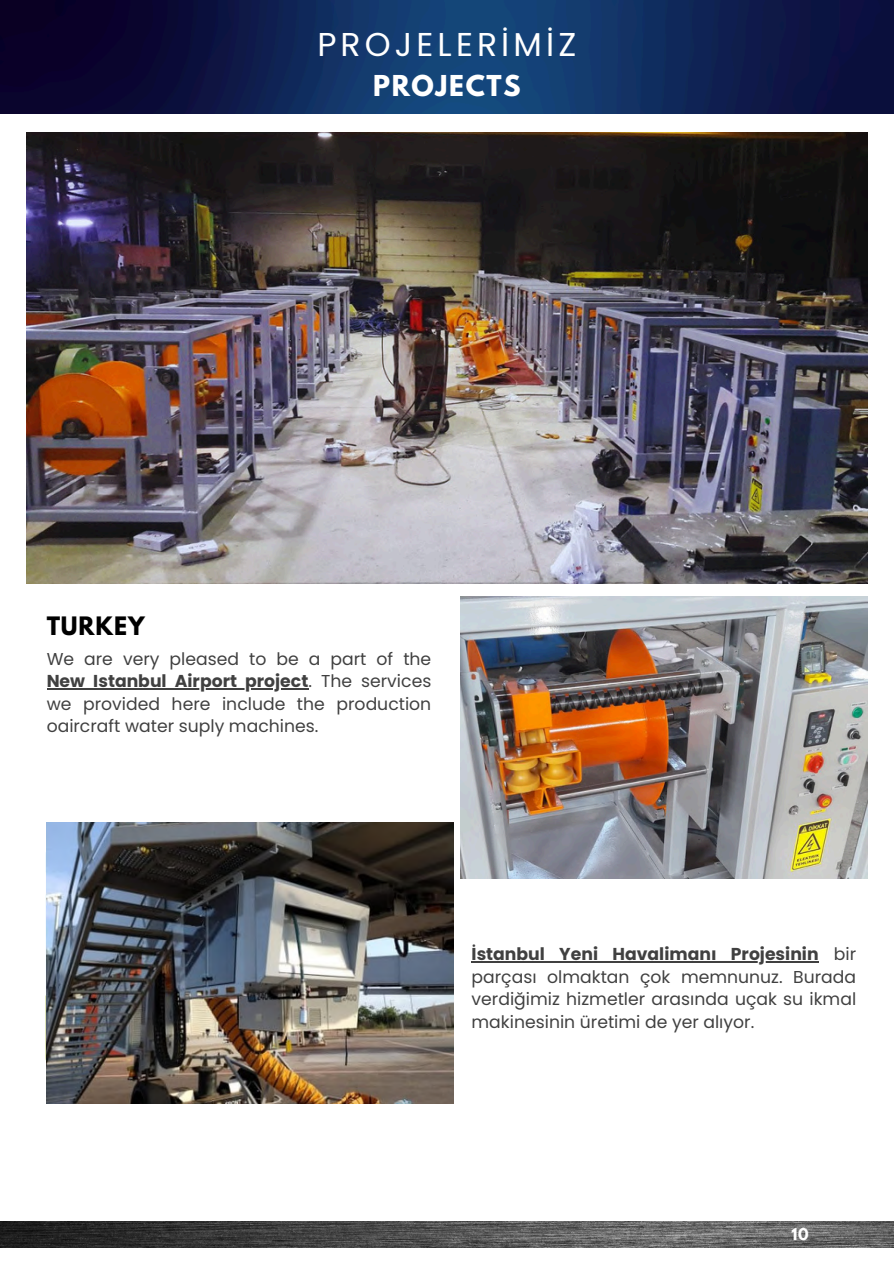
<style>
.page{position:relative;width:894px;height:1264px;background:#fff}
.page>*{position:absolute;margin:0;border:0;box-sizing:border-box;transform-origin:0 0}
.t1{font:33px "Poppins";letter-spacing:.125em;color:#fff}
.t2{font:700 25.5px "League Spartan";letter-spacing:.065em;color:#fff}
.t3{font:700 22.5px "League Spartan";letter-spacing:.04em;color:#000}
.t4{font:17.25px/22.5px "Poppins";color:#000;text-align:justify}
.t5{font:700 14.4px "League Spartan";color:#fff}
.s1{font-weight:700}
</style>
<div class="page">
<img style="left:0;top:0;width:893px;height:114px">
<img style="left:27px;top:132px;width:840px;height:451px">
<img style="left:460px;top:597px;width:407px;height:281px">
<img style="left:47px;top:822px;width:406px;height:281px">
<hr style="left:47px;top:688px;width:261px;height:1px;background:#000">
<hr style="left:471px;top:961px;width:347px;height:1px;background:#000">
<img style="left:0;top:1221px;width:893px;height:26px">
<p class="t1" style="left:317px;top:21px;width:260px">PROJELERİMİZ</p>
<h2 class="t3" style="left:47px;top:614px;width:99px">TURKEY</h2>
<p class="t2" style="left:373px;top:73px;width:149px">PROJECTS</p>
<p class="t4" style="left:47px;top:647px;width:386px">We are very pleased to be a part of the <span class="s1">New Istanbul Airport project</span>. The services we provided here include the production oaircraft water suply machines.</p>
<p class="t4" style="left:471px;top:943px;width:386px"><span class="s1">İstanbul Yeni Havalimanı Projesinin</span> bir parçası olmaktan çok memnunuz. Burada verdiğimiz hizmetler arasında uçak su ikmal makinesinin üretimi de yer alıyor.</p>
<p class="t5" style="left:791px;top:1226px;width:19px">10</p>
</div>
